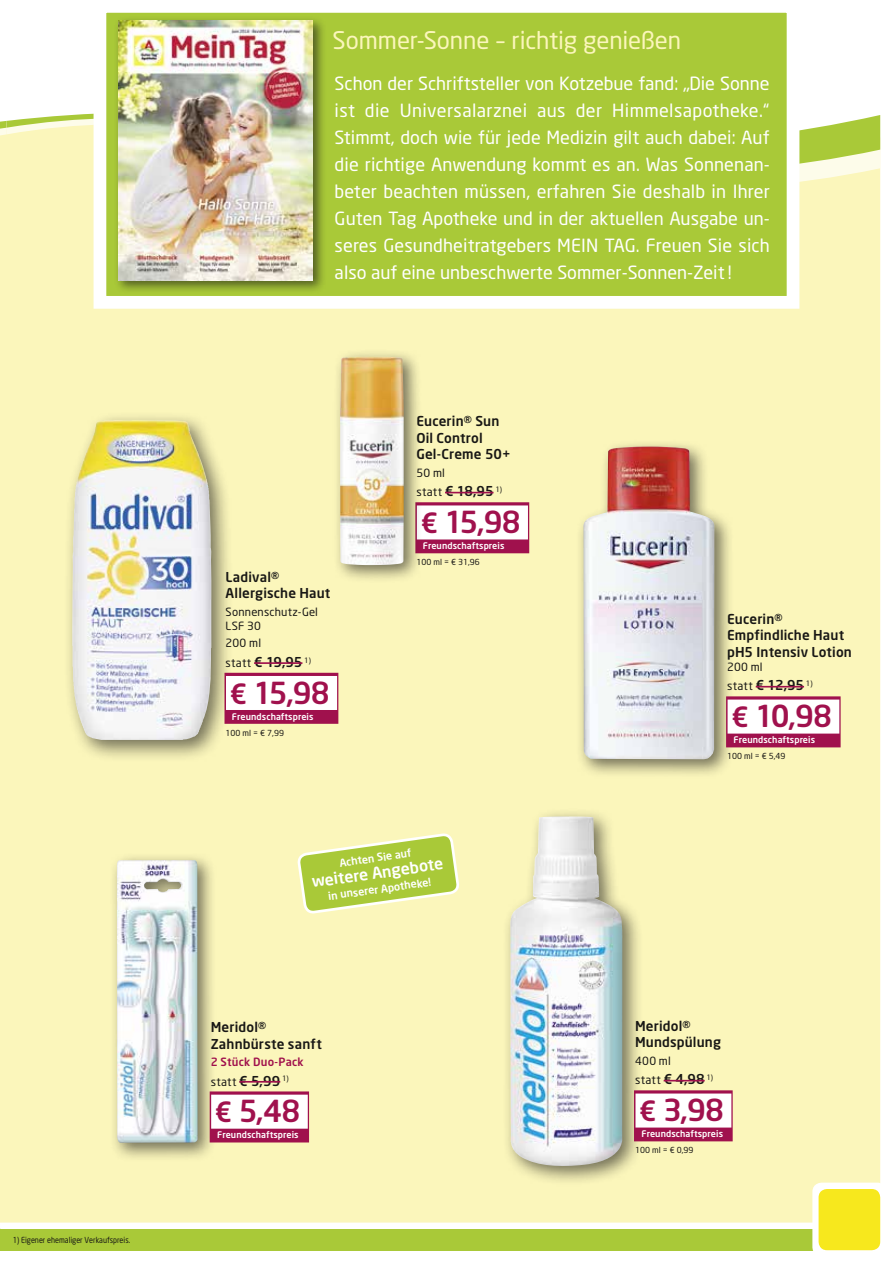
<style>
.page{position:relative;width:893px;height:1263px;background:#fff}
.page>*{position:absolute;margin:0;border:0;box-sizing:border-box;transform-origin:0 0}
.t1{font:500 30px "Neo Sans";letter-spacing:-.025em;color:#a0114d}
.t2{font:24px "Neo Sans";letter-spacing:-.005em;color:#fbf6bb}
.t3{font:18px/27px "Neo Sans";color:#fff;text-align:justify}
.t4{font:500 15.75px "Neo Sans";color:#fff}
.t5{font:500 13.5px/16.5px "Neo Sans";letter-spacing:.01em;color:#181715}
.t6{font:11.55px "Neo Sans";letter-spacing:.025em;color:#181715}
.t7{font:11.25px/14.2px "Neo Sans";letter-spacing:.015em;color:#181715}
.t8{font:500 11.25px "Neo Sans";letter-spacing:.02em;color:#a0114d}
.t9{font:500 10.65px "Neo Sans";color:#fff}
.t10{font:500 9px "Neo Sans";letter-spacing:.01em;color:#fff}
.t11{font:8.25px "Neo Sans";color:#181715}
.t12{font:8.25px "Neo Sans";color:#181715;scale:.88 1}
.s1{font-weight:400;font-size:11.55px}
.s2{font-size:27.6px}
.s3{font-weight:500;font-size:13.5px}
</style>
<div class="page">
<div style="left:0;top:209px;width:880px;height:1013px;background:#fbf6bb"></div>
<div style="left:0;top:1229px;width:880px;height:21px;background:#a9c938"></div>
<div style="left:812px;top:1182px;width:74px;height:74px;background:#fff;border-radius:9px"></div>
<div style="left:819px;top:1189px;width:61px;height:61px;background:#f7e81d;border-radius:9px"></div>
<svg style="left:0;top:121px;width:6px;height:88px"></svg>
<svg style="left:6px;top:114px;width:874px;height:113px;background:#edefad"></svg>
<svg style="left:87px;top:12px;width:719px;height:303px;background:#b6d154"></svg>
<div style="left:113px;top:16px;width:213px;height:278px;background:#181715;opacity:.6"></div>
<img style="left:118px;top:21px;width:195px;height:259px">
<div style="left:502px;top:808px;width:141px;height:378px;background:#181715;opacity:.6"></div>
<img style="left:508px;top:816px;width:114px;height:351px">
<div style="left:634px;top:1090px;width:99px;height:51px;background:#a0114d"></div>
<div style="left:635px;top:1093px;width:96px;height:34px;background:#fff"></div>
<hr style="left:664px;top:1080px;width:41px;height:1px;background:#a0114d">
<div style="left:63px;top:411px;width:170px;height:351px;background:#181715;opacity:.6"></div>
<img style="left:72px;top:420px;width:140px;height:320px">
<div style="left:224px;top:673px;width:114px;height:51px;background:#a0114d"></div>
<div style="left:226px;top:676px;width:111px;height:34px;background:#fff"></div>
<hr style="left:254px;top:662px;width:48px;height:2px;background:#a0114d">
<div style="left:415px;top:502px;width:114px;height:51px;background:#a0114d"></div>
<div style="left:417px;top:505px;width:111px;height:34px;background:#fff"></div>
<hr style="left:445px;top:492px;width:48px;height:1px;background:#a0114d">
<div style="left:332px;top:349px;width:91px;height:235px;background:#181715;opacity:.6"></div>
<img style="left:340px;top:357px;width:64px;height:208px">
<div style="left:576px;top:439px;width:158px;height:340px;background:#181715;opacity:.6"></div>
<img style="left:583px;top:446px;width:132px;height:313px">
<div style="left:726px;top:696px;width:115px;height:51px;background:#a0114d"></div>
<div style="left:728px;top:699px;width:111px;height:35px;background:#fff"></div>
<hr style="left:756px;top:686px;width:48px;height:1px;background:#a0114d">
<svg style="left:298px;top:834px;width:161px;height:79px;background:#c5d86a"></svg>
<div style="left:109px;top:853px;width:108px;height:309px;background:#181715;opacity:.6"></div>
<img style="left:117px;top:860px;width:81px;height:283px">
<div style="left:210px;top:1091px;width:99px;height:51px;background:#a0114d"></div>
<div style="left:211px;top:1095px;width:97px;height:34px;background:#fff"></div>
<hr style="left:239px;top:1081px;width:41px;height:1px;background:#a0114d">
<p class="t12" style="left:13px;top:1235px;width:135px">1) Eigener ehemaliger Verkaufspreis.</p>
<h2 class="t2" style="left:333px;top:25px;width:350px">Sommer-Sonne – richtig genießen</h2>
<p class="t3" style="left:335px;top:69px;width:437px">Schon der Schriftsteller von Kotzebue fand: „Die Sonne ist die Universalarznei aus der Himmelsapotheke.“ Stimmt, doch wie für jede Medizin gilt auch dabei: Auf die richtige Anwendung kommt es an. Was Sonnenan&shy;beter beachten müssen, erfahren Sie deshalb in Ihrer Guten Tag Apotheke und in der aktuellen Ausgabe un&shy;seres Gesundheitratgebers MEIN TAG. Freuen Sie sich also auf eine unbeschwerte Sommer-Sonnen-Zeit !</p>
<p class="t5" style="left:226px;top:568px;width:106px">Ladival®<br>Allergische Haut</p>
<p class="t7" style="left:226px;top:604px;width:94px">Sonnenschutz-Gel<br>LSF 30</p>
<p class="t7" style="left:226px;top:636px;width:37px">200 ml</p>
<p class="t5" style="left:226px;top:653px;width:87px"><span class="s1">statt</span> € 19,95 <sup>1)</sup></p>
<h1 class="t1" style="left:230px;top:674px;width:102px"><span class="s2">€</span> 15,98</h1>
<p class="t10" style="left:232px;top:711px;width:83px">Freundschaftspreis</p>
<p class="t11" style="left:226px;top:728px;width:60px">100 ml = € 7,99</p>
<p class="t5" style="left:416px;top:413px;width:96px">Eucerin® Sun<br>Oil Control<br>Gel-Creme 50+</p>
<p class="t7" style="left:416px;top:465px;width:30px">50 ml</p>
<p class="t5" style="left:416px;top:483px;width:87px"><span class="s1">statt</span> € 18,95 <sup>1)</sup></p>
<h1 class="t1" style="left:421px;top:503px;width:102px"><span class="s2">€</span> 15,98</h1>
<p class="t10" style="left:423px;top:540px;width:83px">Freundschaftspreis</p>
<p class="t11" style="left:416px;top:557px;width:65px">100 ml = € 31,96</p>
<p class="t9" style="left:339px;top:856px;width:74px;rotate:-8deg">Achten Sie auf</p>
<p class="t4" style="left:311px;top:872px;width:134px;rotate:-8deg">weitere Angebote</p>
<p class="t9" style="left:327px;top:889px;width:105px;rotate:-8deg">in unserer Apotheke!</p>
<p class="t5" style="left:211px;top:1018px;width:113px">Meridol®<br>Zahnbürste sanft</p>
<p class="t8" style="left:211px;top:1055px;width:94px">2 Stück Duo-Pack</p>
<p class="t6" style="left:211px;top:1074px;width:80px">statt <span class="s3">€ 5,99</span> <sup>1)</sup></p>
<h1 class="t1" style="left:215px;top:1092px;width:87px"><span class="s2">€</span> 5,48</h1>
<p class="t10" style="left:217px;top:1129px;width:83px">Freundschaftspreis</p>
<p class="t5" style="left:727px;top:610px;width:126px">Eucerin®<br>Empfindliche Haut pH5 Intensiv Lotion</p>
<p class="t7" style="left:727px;top:659px;width:37px">200 ml</p>
<p class="t5" style="left:727px;top:677px;width:87px"><span class="s1">statt</span> € 12,95 <sup>1)</sup></p>
<h1 class="t1" style="left:731px;top:697px;width:102px"><span class="s2">€</span> 10,98</h1>
<p class="t10" style="left:733px;top:734px;width:83px">Freundschaftspreis</p>
<p class="t11" style="left:727px;top:751px;width:60px">100 ml = € 5,49</p>
<p class="t5" style="left:635px;top:1017px;width:87px">Meridol®<br>Mundspülung</p>
<p class="t7" style="left:635px;top:1053px;width:37px">400 ml</p>
<p class="t6" style="left:635px;top:1073px;width:80px">statt <span class="s3">€ 4,98</span> <sup>1)</sup></p>
<h1 class="t1" style="left:639px;top:1091px;width:86px"><span class="s2">€</span> 3,98</h1>
<p class="t10" style="left:641px;top:1128px;width:83px">Freundschaftspreis</p>
<p class="t11" style="left:635px;top:1145px;width:60px">100 ml = € 0,99</p>
</div>
